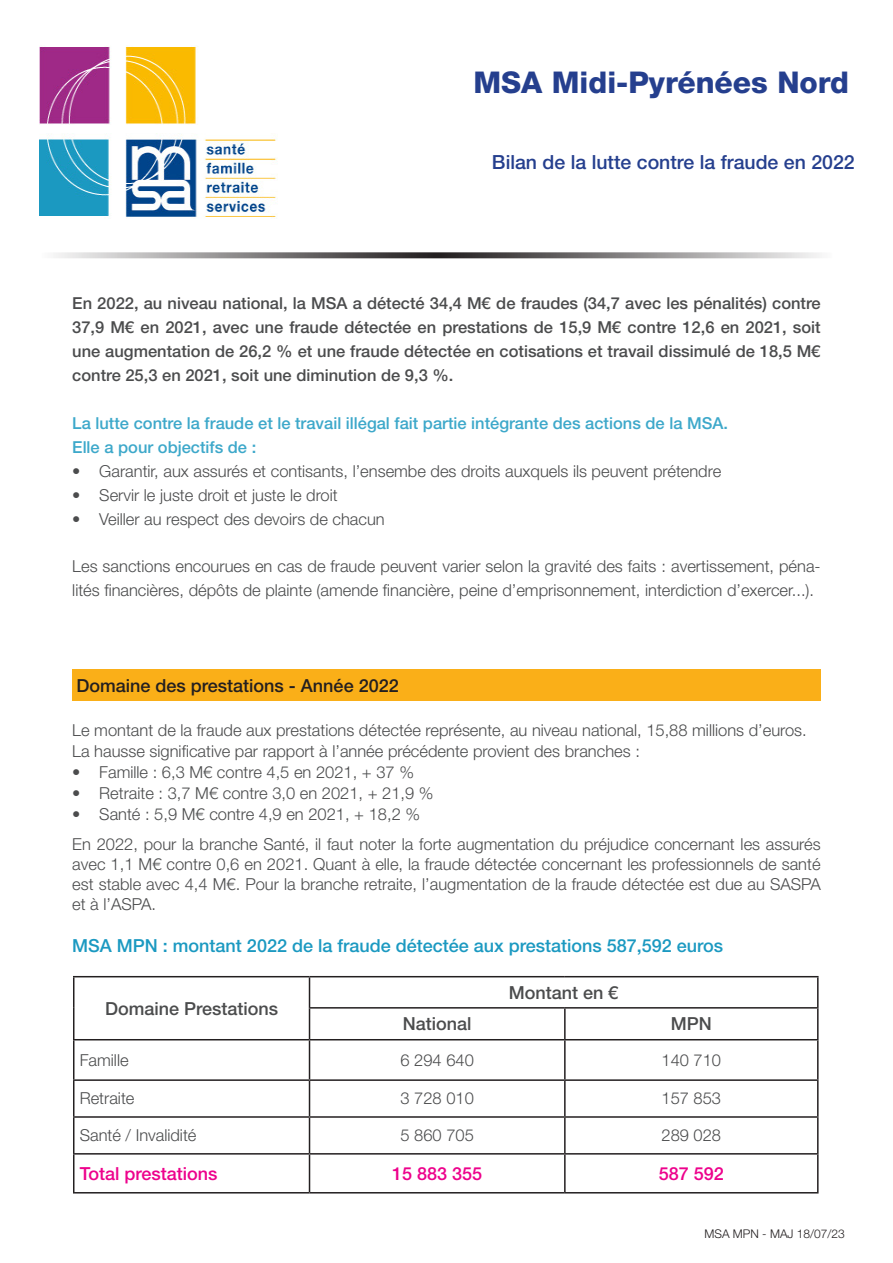
<style>
.page{position:relative;width:893px;height:1263px;background:#fff}
.page>*{position:absolute;margin:0;border:0;box-sizing:border-box;transform-origin:0 0}
.titre_bleu{font:800 30px "Helvetica Neue LT Std";color:#253f8e}
.t1{font:500 19.5px "Helvetica Neue LT Std";color:#253f8e}
.t2{font:500 18px "Helvetica Neue LT Std";color:#1b99c1}
.t3{font:500 18px "Helvetica Neue LT Std";color:#4b4c4d}
.t4{font:500 18px "Helvetica Neue LT Std";color:#231f20}
.t5{font:500 18px "Helvetica Neue LT Std";color:#ed028c}
.texte_tab{font:300 16.5px/19.8px "Helvetica Neue LT Std";color:#4b4c4d}
.texte_tab-2{font:500 16.5px/24px "Helvetica Neue LT Std";color:#4b4c4d;text-align:justify}
.texte_tab-3{font:500 16.5px "Helvetica Neue LT Std";color:#3da8ca}
.t6{font:300 12px "Helvetica Neue LT Std";color:#231f20}
</style>
<div class="page">
<img style="left:39px;top:46px;width:239px;height:171px">
<svg style="left:54px;top:252px;width:766px;height:6px;background:#8f8d8d"></svg>
<div style="left:72px;top:670px;width:749px;height:31px;background:#faaf18"></div>
<hr style="left:73px;top:976px;width:236px;height:1px;background:#231f20">
<hr style="left:73px;top:977px;width:1px;height:31px;background:#231f20">
<hr style="left:309px;top:976px;width:256px;height:1px;background:#231f20">
<hr style="left:309px;top:977px;width:1px;height:30px;background:#231f20">
<hr style="left:565px;top:976px;width:254px;height:1px;background:#231f20">
<hr style="left:817px;top:977px;width:2px;height:30px;background:#231f20">
<hr style="left:73px;top:1008px;width:1px;height:31px;background:#231f20">
<hr style="left:309px;top:1007px;width:256px;height:1px;background:#231f20">
<hr style="left:309px;top:1008px;width:1px;height:31px;background:#231f20">
<hr style="left:565px;top:1007px;width:254px;height:1px;background:#231f20">
<hr style="left:564px;top:1008px;width:2px;height:31px;background:#231f20">
<hr style="left:817px;top:1008px;width:2px;height:31px;background:#231f20">
<hr style="left:73px;top:1039px;width:236px;height:1px;background:#231f20">
<hr style="left:73px;top:1040px;width:1px;height:39px;background:#231f20">
<hr style="left:309px;top:1039px;width:256px;height:1px;background:#231f20">
<hr style="left:309px;top:1040px;width:1px;height:39px;background:#231f20">
<hr style="left:565px;top:1039px;width:254px;height:1px;background:#231f20">
<hr style="left:564px;top:1040px;width:2px;height:39px;background:#231f20">
<hr style="left:817px;top:1040px;width:2px;height:39px;background:#231f20">
<hr style="left:73px;top:1079px;width:236px;height:2px;background:#231f20">
<hr style="left:73px;top:1081px;width:1px;height:35px;background:#231f20">
<hr style="left:309px;top:1079px;width:256px;height:2px;background:#231f20">
<hr style="left:309px;top:1081px;width:1px;height:35px;background:#231f20">
<hr style="left:565px;top:1079px;width:254px;height:2px;background:#231f20">
<hr style="left:564px;top:1081px;width:2px;height:35px;background:#231f20">
<hr style="left:817px;top:1081px;width:2px;height:35px;background:#231f20">
<hr style="left:73px;top:1116px;width:236px;height:2px;background:#231f20">
<hr style="left:73px;top:1118px;width:1px;height:35px;background:#231f20">
<hr style="left:309px;top:1116px;width:256px;height:2px;background:#231f20">
<hr style="left:309px;top:1118px;width:1px;height:35px;background:#231f20">
<hr style="left:565px;top:1116px;width:254px;height:2px;background:#231f20">
<hr style="left:564px;top:1118px;width:2px;height:35px;background:#231f20">
<hr style="left:817px;top:1118px;width:2px;height:35px;background:#231f20">
<hr style="left:73px;top:1153px;width:236px;height:1px;background:#231f20">
<hr style="left:73px;top:1154px;width:1px;height:38px;background:#231f20">
<hr style="left:309px;top:1153px;width:256px;height:1px;background:#231f20">
<hr style="left:309px;top:1154px;width:1px;height:38px;background:#231f20">
<hr style="left:565px;top:1153px;width:254px;height:1px;background:#231f20">
<hr style="left:564px;top:1154px;width:2px;height:38px;background:#231f20">
<hr style="left:817px;top:1154px;width:2px;height:38px;background:#231f20">
<hr style="left:73px;top:1192px;width:236px;height:1px;background:#231f20">
<hr style="left:309px;top:1192px;width:256px;height:1px;background:#231f20">
<hr style="left:565px;top:1192px;width:254px;height:1px;background:#231f20">
<p class="titre_bleu" style="left:473px;top:65px;width:377px">MSA Midi-Pyrénées Nord</p>
<p class="t1" style="left:492px;top:151px;width:364px">Bilan de la lutte contre la fraude en 2022</p>
<p class="texte_tab-2" style="left:72px;top:291px;width:750px">En 2022, au niveau national, la MSA a détecté 34,4 M€ de fraudes (34,7 avec les pénalités) contre 37,9 M€ en 2021, avec une fraude détectée en prestations de 15,9 M€ contre 12,6 en 2021, soit une augmentation de 26,2 % et une fraude détectée en cotisations et travail dissimulé de 18,5 M€ contre 25,3 en 2021, soit une diminution de 9,3 %.</p>
<p class="texte_tab-3" style="left:72px;top:414px;width:657px">La lutte contre la fraude et le travail illégal fait partie intégrante des actions de la MSA.</p>
<p class="texte_tab-3" style="left:72px;top:438px;width:186px">Elle a pour objectifs de :</p>
<p class="texte_tab" style="left:72px;top:461px;width:650px">• Garantir, aux assurés et contisants, l’ensembe des droits auxquels ils peuvent prétendre</p>
<p class="texte_tab" style="left:72px;top:485px;width:267px">• Servir le juste droit et juste le droit</p>
<p class="texte_tab" style="left:72px;top:509px;width:314px">• Veiller au respect des devoirs de chacun</p>
<p class="texte_tab" style="left:72px;top:554px;width:750px;line-height:24px">Les sanctions encourues en cas de fraude peuvent varier selon la gravité des faits : avertissement, péna&shy;lités financières, dépôts de plainte (amende financière, peine d’emprisonnement, interdiction d’exercer...).</p>
<p class="t4" style="left:77px;top:675px;width:324px">Domaine des prestations - Année 2022</p>
<p class="texte_tab" style="left:72px;top:720px;width:736px">Le montant de la fraude aux prestations détectée représente, au niveau national, 15,88 millions d’euros.</p>
<p class="texte_tab" style="left:72px;top:741px;width:569px">La hausse significative par rapport à l’année précédente provient des branches :</p>
<p class="texte_tab" style="left:72px;top:762px;width:343px">• Famille : 6,3 M€ contre 4,5 en 2021, + 37 %</p>
<p class="texte_tab" style="left:72px;top:783px;width:363px">• Retraite : 3,7 M€ contre 3,0 en 2021, + 21,9 %</p>
<p class="texte_tab" style="left:72px;top:804px;width:349px">• Santé : 5,9 M€ contre 4,9 en 2021, + 18,2 %</p>
<p class="texte_tab" style="left:72px;top:834px;width:750px;text-align:justify">En 2022, pour la branche Santé, il faut noter la forte augmentation du préjudice concernant les assurés avec 1,1 M€ contre 0,6 en 2021. Quant à elle, la fraude détectée concernant les professionnels de santé est stable avec 4,4 M€. Pour la branche retraite, l’augmentation de la fraude détectée est due au SASPA et à l’ASPA.</p>
<p class="t2" style="left:72px;top:935px;width:652px">MSA MPN : montant 2022 de la fraude détectée aux prestations 587,592 euros</p>
<p class="t3" style="left:105px;top:997px;width:175px">Domaine Prestations</p>
<p class="t3" style="left:509px;top:981px;width:111px">Montant en €</p>
<p class="t3" style="left:403px;top:1013px;width:70px">National</p>
<p class="t3" style="left:671px;top:1013px;width:43px">MPN</p>
<p class="texte_tab" style="left:80px;top:1050px;width:50px">Famille</p>
<p class="texte_tab" style="left:400px;top:1050px;width:75px">6 294 640</p>
<p class="texte_tab" style="left:661px;top:1050px;width:61px">140 710</p>
<p class="texte_tab" style="left:80px;top:1088px;width:56px">Retraite</p>
<p class="texte_tab" style="left:400px;top:1088px;width:75px">3 728 010</p>
<p class="texte_tab" style="left:661px;top:1088px;width:61px">157 853</p>
<p class="texte_tab" style="left:80px;top:1125px;width:118px">Santé / Invalidité</p>
<p class="texte_tab" style="left:400px;top:1125px;width:75px">5 860 705</p>
<p class="texte_tab" style="left:661px;top:1125px;width:61px">289 028</p>
<p class="t5" style="left:80px;top:1162px;width:139px">Total prestations</p>
<p class="t5" style="left:392px;top:1162px;width:92px">15 883 355</p>
<p class="t5" style="left:659px;top:1162px;width:67px">587 592</p>
<p class="t6" style="left:704px;top:1226px;width:142px">MSA MPN - MAJ 18/07/23</p>
</div>
